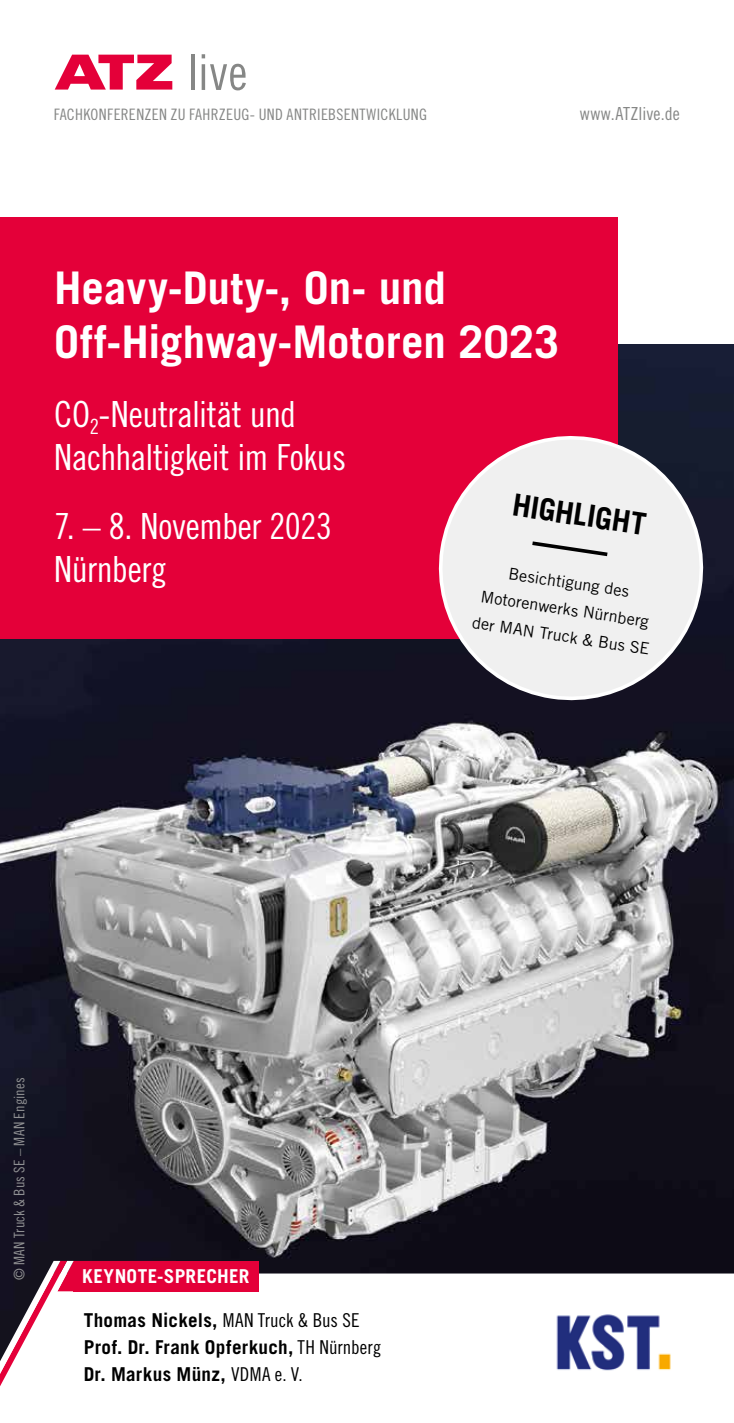
<style>
.page{position:relative;width:734px;height:1423px;background:#fff}
.page>*{position:absolute;margin:0;border:0;box-sizing:border-box;transform-origin:0 0}
.t1{font:700 45px/54px "Trade Gothic LT Std";color:#fff}
.t2{font:36px/43.2px "Trade Gothic LT Std Cn 18";letter-spacing:-.015em;color:#fff}
.t3{font:700 30.6px "Trade Gothic LT Std";color:#000}
.t4{font:700 19.12px/27px "Trade Gothic LT Std";letter-spacing:.015em;color:#000}
.t5{font:700 19.12px "Trade Gothic LT Std";letter-spacing:.02em;color:#fff}
.t6{font:18px "Trade Gothic LT Std Cn 18";letter-spacing:.005em;color:#868786}
.t7{font:16.2px/27px "Trade Gothic LT Std";color:#000;text-align:center}
.t8{font:15.75px "Trade Gothic LT Std Cn 18";letter-spacing:.02em;color:#868786}
.t9{font:14.62px "Trade Gothic LT Std Cn 18";letter-spacing:.015em;color:#8f9092}
.s1{font-family:"Trade Gothic LT Std Cn 18";font-weight:400}
</style>
<div class="page">
<svg style="left:55px;top:55px;width:117px;height:35px"></svg>
<hr style="left:191px;top:54px;width:4px;height:36px;background:#868786">
<svg style="left:202px;top:54px;width:3px;height:4px"></svg>
<hr style="left:202px;top:64px;width:3px;height:26px;background:#868786">
<svg style="left:210px;top:64px;width:36px;height:26px"></svg>
<img style="left:0;top:344px;width:733px;height:929px">
<div style="left:0;top:217px;width:617px;height:421px;background:#e40039"></div>
<svg style="left:176px;top:1273px;width:557px;height:19px"></svg>
<svg style="left:427px;top:424px;width:287px;height:283px"></svg>
<svg style="left:528px;top:539px;width:83px;height:19px"></svg>
<div style="left:74px;top:1260px;width:185px;height:31px;background:#e40039"></div>
<svg style="left:0;top:1260px;width:176px;height:126px"></svg>
<img style="left:556px;top:1314px;width:115px;height:57px">
<p class="t8" style="left:54px;top:105px;width:375px">FACHKONFERENZEN ZU FAHRZEUG- UND ANTRIEBSENTWICKLUNG</p>
<p class="t6" style="left:579px;top:103px;width:101px">www.ATZlive.de</p>
<h1 class="t1" style="left:54px;top:260px;width:506px">Heavy-Duty-, On- und<br>Off-Highway-Motoren 2023</h1>
<h2 class="t2" style="left:54px;top:392px;width:293px">CO<sub>2</sub>-Neutralität und<br>Nachhaltigkeit im Fokus</h2>
<h2 class="t2" style="left:54px;top:504px;width:279px">7. – 8. November 2023<br>Nürnberg</h2>
<h3 class="t3" style="left:515px;top:486px;width:136px;rotate:8deg">HIGHLIGHT</h3>
<p class="t7" style="left:481px;top:556px;width:181px;rotate:8deg">Besichtigung des<br>Motorenwerks Nürnberg der MAN Truck &amp; Bus SE</p>
<p class="t9" style="left:11px;top:1280px;width:204px;rotate:-90deg">© MAN Truck &amp; Bus SE – MAN Engines</p>
<p class="t5" style="left:82px;top:1264px;width:169px">KEYNOTE-SPRECHER</p>
<p class="t4" style="left:84px;top:1306px;width:299px">Thomas Nickels, <span class="s1">MAN Truck &amp; Bus SE<br></span>Prof. Dr. Frank Opferkuch, <span class="s1">TH Nürnberg<br></span>Dr. Markus Münz, <span class="s1">VDMA e. V.</span></p>
</div>
